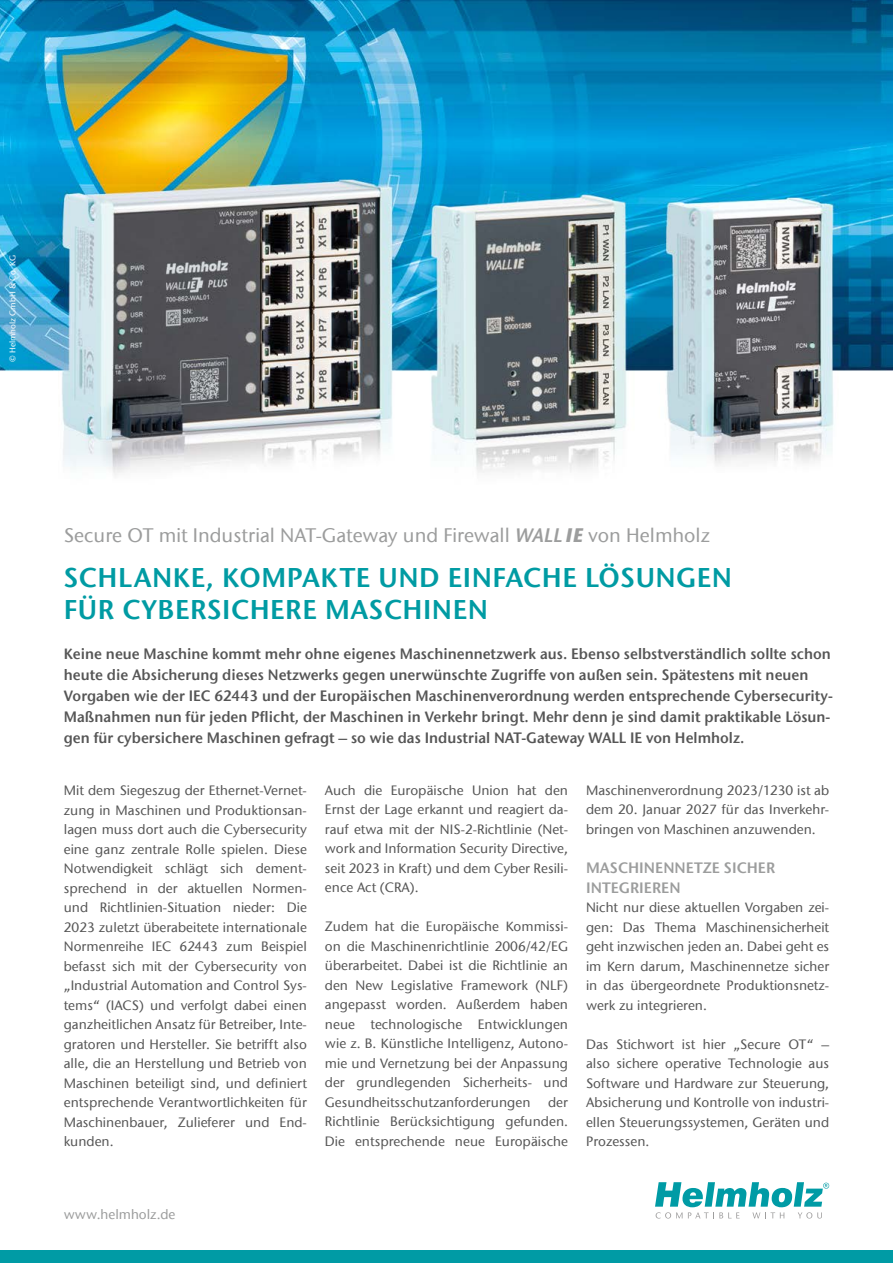
<style>
.page{position:relative;width:893px;height:1263px;background:#fff}
.page>*{position:absolute;margin:0;border:0;box-sizing:border-box;transform-origin:0 0}
.t1{font:27px/31.5px "ITC Stone Sans Com Semi";letter-spacing:.02em;color:#009ba3}
.t2{font:500 19.5px "ITC Stone Sans Com";letter-spacing:.005em;color:#9c9d9d}
.t3{font:15px/21px "ITC Stone Sans Com Semi";color:#565656;scale:.96 1}
.t4{font:15px/19.5px "ITC Stone Sans Com Semi";letter-spacing:.005em;color:#9c9d9d}
.t5{font:500 13.5px/19.5px "ITC Stone Sans Com";letter-spacing:.005em;color:#565656;text-align:justify}
.t6{font:500 13.5px "ITC Stone Sans Com";color:#9c9d9d}
.t7{font:500 8.25px "ITC Stone Sans Com";color:#fff}
.s1{font-family:"ITC Stone Sans Com Semi";font-weight:400;font-style:italic}
.s2{font-weight:700;font-style:italic}
</style>
<div class="page">
<img style="left:0;top:0;width:893px;height:475px">
<div style="left:0;top:1250px;width:893px;height:13px;background:#009ba5"></div>
<svg style="left:655px;top:1182px;width:174px;height:36px"></svg>
<p class="t7" style="left:8px;top:362px;width:109px;rotate:-90deg">© Helmholz GmbH &amp; Co. KG</p>
<h2 class="t2" style="left:64px;top:524px;width:648px">Secure OT mit Industrial NAT-Gateway und Firewall <span class="s1">WALL</span> <span class="s2">IE</span> von Helmholz</h2>
<h1 class="t1" style="left:64px;top:562px;width:670px">SCHLANKE, KOMPAKTE UND EINFACHE LÖSUNGEN<br>FÜR CYBERSICHERE MASCHINEN</h1>
<p class="t3" style="left:64px;top:643px;width:803px">Keine neue Maschine kommt mehr ohne eigenes Maschinennetzwerk aus. Ebenso selbstverständlich sollte schon heute die Absicherung dieses Netzwerks gegen unerwünschte Zugriffe von außen sein. Spätestens mit neuen Vorgaben wie der IEC 62443 und der Europäischen Maschinenverordnung werden entsprechende Cybersecurity-Maßnahmen nun für jeden Pflicht, der Maschinen in Verkehr bringt. Mehr denn je sind damit praktikable Lösun&shy;gen für cybersichere Maschinen gefragt – so wie das Industrial NAT-Gateway WALL IE von Helmholz.</p>
<p class="t5" style="left:64px;top:781px;width:245px">Mit dem Siegeszug der Ethernet-Vernet&shy;zung in Maschinen und Produktionsan&shy;lagen muss dort auch die Cybersecurity eine ganz zentrale Rolle spielen. Diese Notwendigkeit schlägt sich dement&shy;sprechend in der aktuellen Normen&shy;und Richtlinien-Situation nieder: Die 2023 zuletzt überabeitete internationale Normenreihe IEC 62443 zum Beispiel befasst sich mit der Cybersecurity von „Industrial Automation and Control Sys&shy;tems“ (IACS) und verfolgt dabei einen ganzheitlichen Ansatz für Betreiber, Inte&shy;gratoren und Hersteller. Sie betrifft also alle, die an Herstellung und Betrieb von Maschinen beteiligt sind, und definiert entsprechende Verantwortlichkeiten für Maschinenbauer, Zulieferer und End&shy;kunden.</p>
<p class="t5" style="left:325px;top:780px;width:245px">Auch die Europäische Union hat den Ernst der Lage erkannt und reagiert da&shy;rauf etwa mit der NIS-2-Richtlinie (Net&shy;work and Information Security Directive, seit 2023 in Kraft) und dem Cyber Resili&shy;ence Act (CRA).</p>
<p class="t5" style="left:325px;top:917px;width:245px">Zudem hat die Europäische Kommissi&shy;on die Maschinenrichtlinie 2006/42/EG überarbeitet. Dabei ist die Richtlinie an den New Legislative Framework (NLF) angepasst worden. Außerdem haben neue technologische Entwicklungen wie z. B. Künstliche Intelligenz, Autono&shy;mie und Vernetzung bei der Anpassung der grundlegenden Sicherheits- und Gesundheitsschutzanforderungen</p>
<p class="t5" style="left:325px;top:1092px;width:245px;text-indent:223px">der Richtlinie Berücksichtigung gefunden.<br>Die entsprechende neue Europäische</p>
<p class="t5" style="left:586px;top:780px;width:245px">Maschinenverordnung 2023/1230 ist ab dem 20. Januar 2027 für das Inverkehr&shy;bringen von Maschinen anzuwenden.</p>
<p class="t4" style="left:586px;top:858px;width:191px">MASCHINENNETZE SICHER<br>INTEGRIEREN</p>
<p class="t5" style="left:586px;top:898px;width:245px">Nicht nur diese aktuellen Vorgaben zei&shy;gen: Das Thema Maschinensicherheit geht inzwischen jeden an. Dabei geht es im Kern darum, Maschinennetze sicher in das übergeordnete Produktionsnetz&shy;werk zu integrieren.</p>
<p class="t5" style="left:586px;top:1034px;width:245px">Das Stichwort ist hier „Secure OT“ – also sichere operative Technologie aus Software und Hardware zur Steuerung, Absicherung und Kontrolle von industri&shy;ellen Steuerungssystemen, Geräten und Prozessen.</p>
<p class="t6" style="left:64px;top:1206px;width:113px">www.helmholz.de</p>
</div>
